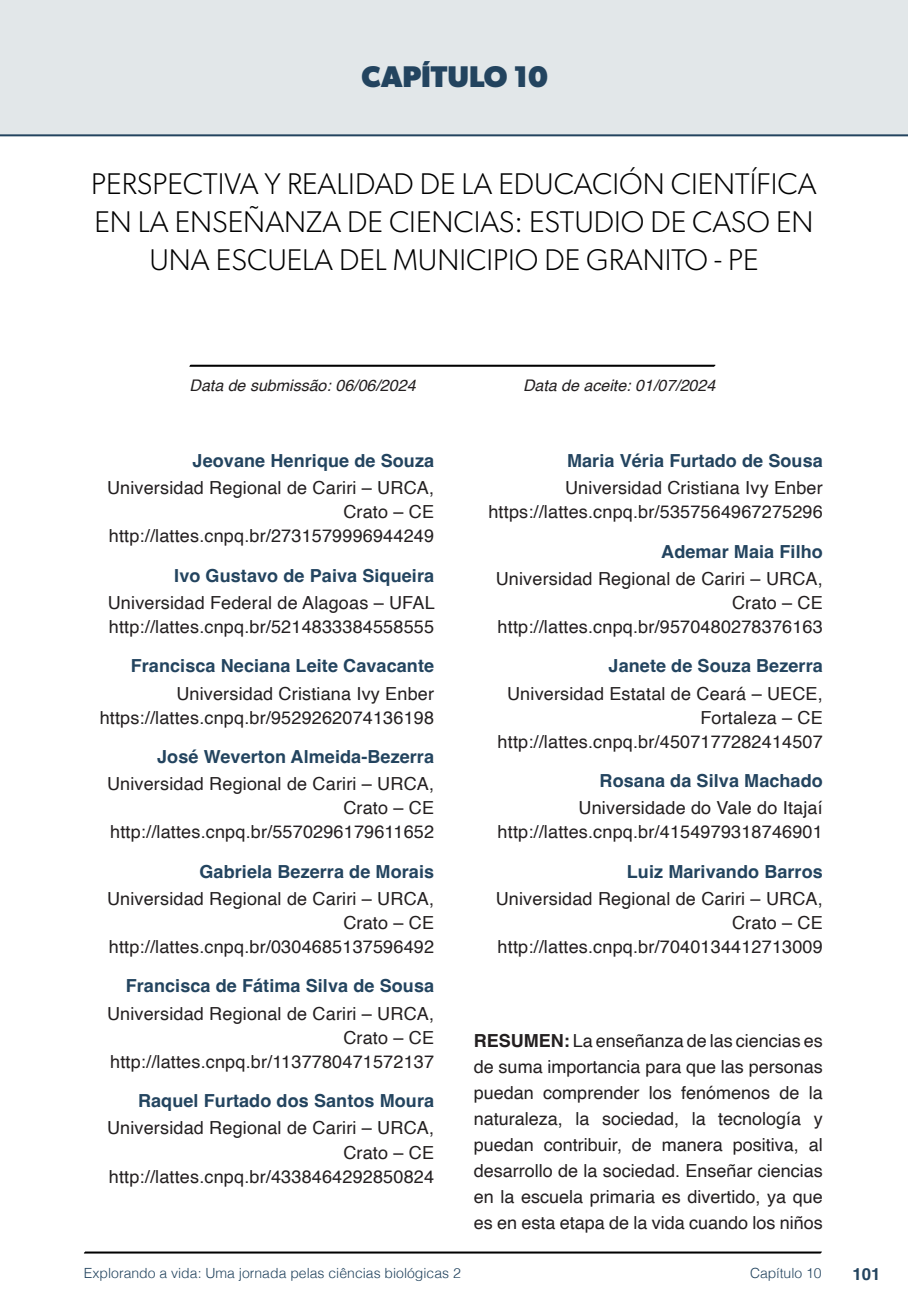
<style>
.page{position:relative;width:908px;height:1304px;background:#fff}
.page>*{position:absolute;margin:0;border:0;box-sizing:border-box;transform-origin:0 0}
.nome_artigos{font:300 30px/38px "Gibson";color:#000;text-align:center}
.capítulos{font:700 30px "Gibson";color:#23445f}
.info_autores{font:18px/24px "Helvetica";letter-spacing:.01em;color:#231f20;text-align:right}
.nome_autores{font:700 18px "Helvetica";letter-spacing:.005em;color:#23445f}
.Resumos_e_PC_TXT{font:18px/26px "Helvetica";color:#231f20;text-align:justify}
.t1{font:700 16.8px "Helvetica";color:#23445f}
.data{font:italic 16px "Helvetica";color:#231f20}
.t2{font:300 14px "Helvetica";color:#23445f}
.s1{font-weight:700}
</style>
<div class="page">
<svg style="left:84px;top:1251px;width:737px;height:3px;background:#515151"></svg>
<div style="left:0;top:0;width:907px;height:136px;background:#e2e7e9"></div>
<svg style="left:189px;top:364px;width:526px;height:3px;background:#4f4f4f"></svg>
<div style="left:44px;top:72px;width:68px;height:61px;background:#e2e7e9"></div>
<p class="capítulos" style="left:361px;top:58px;width:188px">CAPÍTULO 10</p>
<p class="nome_artigos" style="left:91px;top:164px;width:726px">PERSPECTIVA Y REALIDAD DE LA EDUCACIÓN CIENTÍFICA<br>EN LA ENSEÑANZA DE CIENCIAS: ESTUDIO DE CASO EN<br>UNA ESCUELA DEL MUNICIPIO DE GRANITO - PE</p>
<p class="data" style="left:189px;top:373px;width:227px">Data de submissão: 06/06/2024</p>
<p class="data" style="left:523px;top:373px;width:194px">Data de aceite: 01/07/2024</p>
<p class="nome_autores" style="left:192px;top:450px;width:243px">Jeovane Henrique de Souza</p>
<p class="info_autores" style="left:107px;top:477px;width:328px">Universidad Regional de Cariri – URCA,<br>Crato – CE</p>
<p class="info_autores" style="left:109px;top:525px;width:326px">http://lattes.cnpq.br/2731579996944249</p>
<p class="nome_autores" style="left:174px;top:564px;width:261px">Ivo Gustavo de Paiva Siqueira</p>
<p class="info_autores" style="left:108px;top:591px;width:328px">Universidad Federal de Alagoas – UFAL</p>
<p class="info_autores" style="left:109px;top:615px;width:326px">http://lattes.cnpq.br/5214833384558555</p>
<p class="nome_autores" style="left:131px;top:655px;width:305px">Francisca Neciana Leite Cavacante</p>
<p class="info_autores" style="left:176px;top:682px;width:259px">Universidad Cristiana Ivy Enber</p>
<p class="info_autores" style="left:100px;top:706px;width:336px">https://lattes.cnpq.br/9529262074136198</p>
<p class="nome_autores" style="left:157px;top:746px;width:278px">José Weverton Almeida-Bezerra</p>
<p class="info_autores" style="left:107px;top:773px;width:328px">Universidad Regional de Cariri – URCA,<br>Crato – CE</p>
<p class="info_autores" style="left:110px;top:821px;width:325px">http://lattes.cnpq.br/5570296179611652</p>
<p class="nome_autores" style="left:199px;top:860px;width:236px">Gabriela Bezerra de Morais</p>
<p class="info_autores" style="left:107px;top:887px;width:328px">Universidad Regional de Cariri – URCA,<br>Crato – CE</p>
<p class="info_autores" style="left:109px;top:935px;width:326px">http://lattes.cnpq.br/0304685137596492</p>
<p class="nome_autores" style="left:126px;top:975px;width:310px">Francisca de Fátima Silva de Sousa</p>
<p class="info_autores" style="left:107px;top:1002px;width:328px">Universidad Regional de Cariri – URCA,<br>Crato – CE</p>
<p class="info_autores" style="left:110px;top:1050px;width:325px">http://lattes.cnpq.br/1137780471572137</p>
<p class="nome_autores" style="left:138px;top:1090px;width:297px">Raquel Furtado dos Santos Moura</p>
<p class="info_autores" style="left:107px;top:1117px;width:328px">Universidad Regional de Cariri – URCA,<br>Crato – CE</p>
<p class="info_autores" style="left:109px;top:1165px;width:326px">http://lattes.cnpq.br/4338464292850824</p>
<p class="nome_autores" style="left:567px;top:450px;width:257px">Maria Véria Furtado de Sousa</p>
<p class="info_autores" style="left:565px;top:477px;width:259px">Universidad Cristiana Ivy Enber</p>
<p class="info_autores" style="left:488px;top:501px;width:336px">https://lattes.cnpq.br/5357564967275296</p>
<p class="nome_autores" style="left:661px;top:540px;width:163px">Ademar Maia Filho</p>
<p class="info_autores" style="left:495px;top:567px;width:328px">Universidad Regional de Cariri – URCA,<br>Crato – CE</p>
<p class="info_autores" style="left:497px;top:615px;width:326px">http://lattes.cnpq.br/9570480278376163</p>
<p class="nome_autores" style="left:608px;top:655px;width:216px">Janete de Souza Bezerra</p>
<p class="info_autores" style="left:507px;top:682px;width:317px">Universidad Estatal de Ceará – UECE,<br>Fortaleza – CE</p>
<p class="info_autores" style="left:497px;top:730px;width:326px">http://lattes.cnpq.br/4507177282414507</p>
<p class="nome_autores" style="left:599px;top:770px;width:225px">Rosana da Silva Machado</p>
<p class="info_autores" style="left:578px;top:797px;width:246px">Universidade do Vale do Itajaí</p>
<p class="info_autores" style="left:497px;top:821px;width:326px">http://lattes.cnpq.br/4154979318746901</p>
<p class="nome_autores" style="left:626px;top:860px;width:197px">Luiz Marivando Barros</p>
<p class="info_autores" style="left:495px;top:887px;width:328px">Universidad Regional de Cariri – URCA,<br>Crato – CE</p>
<p class="info_autores" style="left:497px;top:935px;width:326px">http://lattes.cnpq.br/7040134412713009</p>
<p class="Resumos_e_PC_TXT" style="left:473px;top:1028px;width:350px"><span class="s1">RESUMEN:</span> La enseñanza de las ciencias es de suma importancia para que las personas puedan comprender los fenómenos de la naturaleza, la sociedad, la tecnología y puedan contribuir, de manera positiva, al desarrollo de la sociedad. Enseñar ciencias en la escuela primaria es divertido, ya que es en esta etapa de la vida cuando los niños</p>
<p class="t2" style="left:84px;top:1261px;width:378px">Explorando a vida: Uma jornada pelas ciências biológicas 2</p>
<p class="t2" style="left:749px;top:1261px;width:73px">Capítulo 10</p>
<p class="t1" style="left:851px;top:1264px;width:30px">101</p>
</div>
